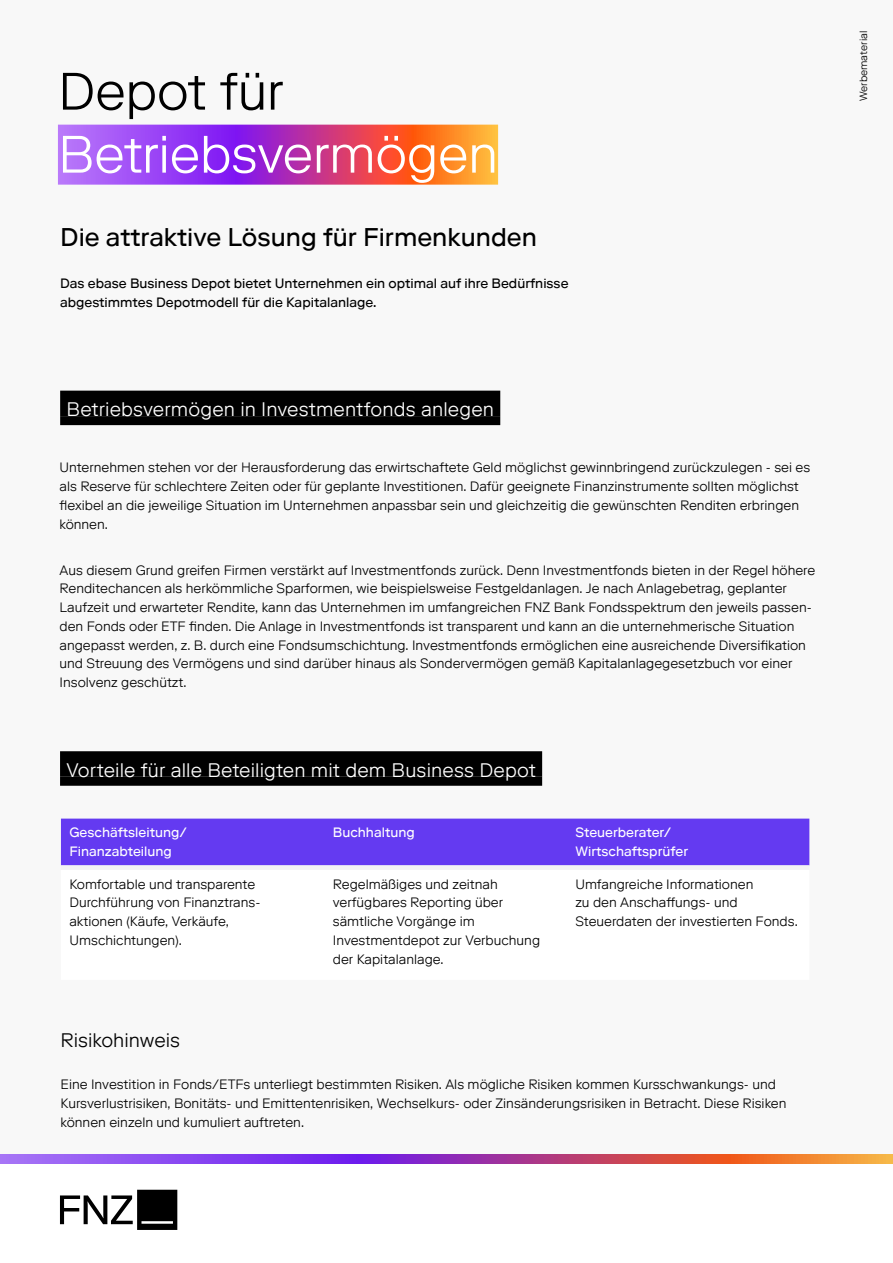
<style>
.page{position:relative;width:893px;height:1263px;background:#fff}
.page>*{position:absolute;margin:0;border:0;box-sizing:border-box;transform-origin:0 0}
.t1{font:300 52.5px "Riforma LLTT";letter-spacing:-.01em;color:#fff}
.t2{font:300 52.5px "Riforma LLTT";letter-spacing:-.005em;color:#000}
.t3{font:25.5px "Riforma LLTT";color:#000}
.t4{font:300 19.5px "Riforma LLTT";letter-spacing:.01em;color:#fff}
.t5{font:300 19.5px "Riforma LLTT";color:#000}
.t6{font:300 13.5px/18.8px "Riforma LLTT";color:#000}
.t7{font:13.5px/18.8px "Riforma LLTT";color:#000}
.t8{font:13.5px/18.8px "Riforma LLTT";color:#fff}
.t9{font:300 10.5px "Riforma LLTT";color:#000}
</style>
<div class="page">
<div style="left:0;top:0;width:893px;height:1157px;background:#f8f8f8"></div>
<div style="left:60px;top:751px;width:482px;height:26px;background:#000"></div>
<div style="left:60px;top:777px;width:482px;height:9px;background:#000"></div>
<div style="left:60px;top:391px;width:440px;height:25px;background:#000"></div>
<div style="left:60px;top:416px;width:440px;height:9px;background:#000"></div>
<svg style="left:0;top:1154px;width:893px;height:10px"></svg>
<svg style="left:58px;top:125px;width:440px;height:60px"></svg>
<svg style="left:60px;top:1190px;width:117px;height:40px"></svg>
<div style="left:61px;top:819px;width:748px;height:47px;background:#643af1"></div>
<h1 class="t2" style="left:58px;top:58px;width:227px">Depot für</h1>
<h1 class="t1" style="left:58px;top:121px;width:442px">Betriebsvermögen</h1>
<h2 class="t3" style="left:60px;top:221px;width:478px">Die attraktive Lösung für Firmenkunden</h2>
<p class="t7" style="left:60px;top:274px;width:510px">Das ebase Business Depot bietet Unternehmen ein optimal auf ihre Bedürfnisse abgestimmtes Depotmodell für die Kapitalanlage.</p>
<h3 class="t4" style="left:67px;top:397px;width:429px">Betriebsvermögen in Investmentfonds anlegen</h3>
<p class="t6" style="left:60px;top:458px;width:752px">Unternehmen stehen vor der Herausforderung das erwirtschaftete Geld möglichst gewinnbringend zurückzulegen - sei es als Reserve für schlechtere Zeiten oder für geplante Investitionen. Dafür geeignete Finanzinstrumente sollten möglichst flexibel an die jeweilige Situation im Unternehmen anpassbar sein und gleichzeitig die gewünschten Renditen erbringen können.</p>
<p class="t6" style="left:60px;top:560px;width:757px">Aus diesem Grund greifen Firmen verstärkt auf Investmentfonds zurück. Denn Investmentfonds bieten in der Regel höhere Renditechancen als herkömmliche Sparformen, wie beispielsweise Festgeldanlagen. Je nach Anlagebetrag, geplanter Laufzeit und erwarteter Rendite, kann das Unternehmen im umfangreichen FNZ Bank Fondsspektrum den jeweils passen&shy;den Fonds oder ETF finden. Die Anlage in Investmentfonds ist transparent und kann an die unternehmerische Situation angepasst werden, z. B. durch eine Fondsumschichtung. Investmentfonds ermöglichen eine ausreichende Diversifikation und Streuung des Vermögens und sind darüber hinaus als Sondervermögen gemäß Kapitalanlagegesetzbuch vor einer Insolvenz geschützt.</p>
<h3 class="t4" style="left:66px;top:758px;width:471px">Vorteile für alle Beteiligten mit dem Business Depot</h3>
<p class="t8" style="left:69px;top:823px;width:119px">Geschäftsleitung/<br>Finanzabteilung</p>
<p class="t8" style="left:333px;top:823px;width:83px">Buchhaltung</p>
<p class="t8" style="left:575px;top:823px;width:114px">Steuerberater/<br>Wirtschaftsprüfer</p>
<p class="t6" style="left:69px;top:874px;width:193px">Komfortable und transparente<br>Durchführung von Finanztrans&shy;aktionen (Käufe, Verkäufe,<br>Umschichtungen).</p>
<p class="t6" style="left:333px;top:874px;width:209px">Regelmäßiges und zeitnah verfügbares Reporting über sämtliche Vorgänge im<br>Investmentdepot zur Verbuchung der Kapitalanlage.</p>
<p class="t6" style="left:575px;top:874px;width:224px">Umfangreiche Informationen<br>zu den Anschaffungs- und<br>Steuerdaten der investierten Fonds.</p>
<h3 class="t5" style="left:61px;top:1028px;width:121px">Risikohinweis</h3>
<p class="t6" style="left:61px;top:1075px;width:727px">Eine Investition in Fonds/ETFs unterliegt bestimmten Risiken. Als mögliche Risiken kommen Kursschwankungs- und<br>Kursverlustrisiken, Bonitäts- und Emittentenrisiken, Wechselkurs- oder Zinsänderungsrisiken in Betracht. Diese Risiken können einzeln und kumuliert auftreten.</p>
<p class="t9" style="left:857px;top:101px;width:72px;rotate:-90deg">Werbematerial</p>
</div>
